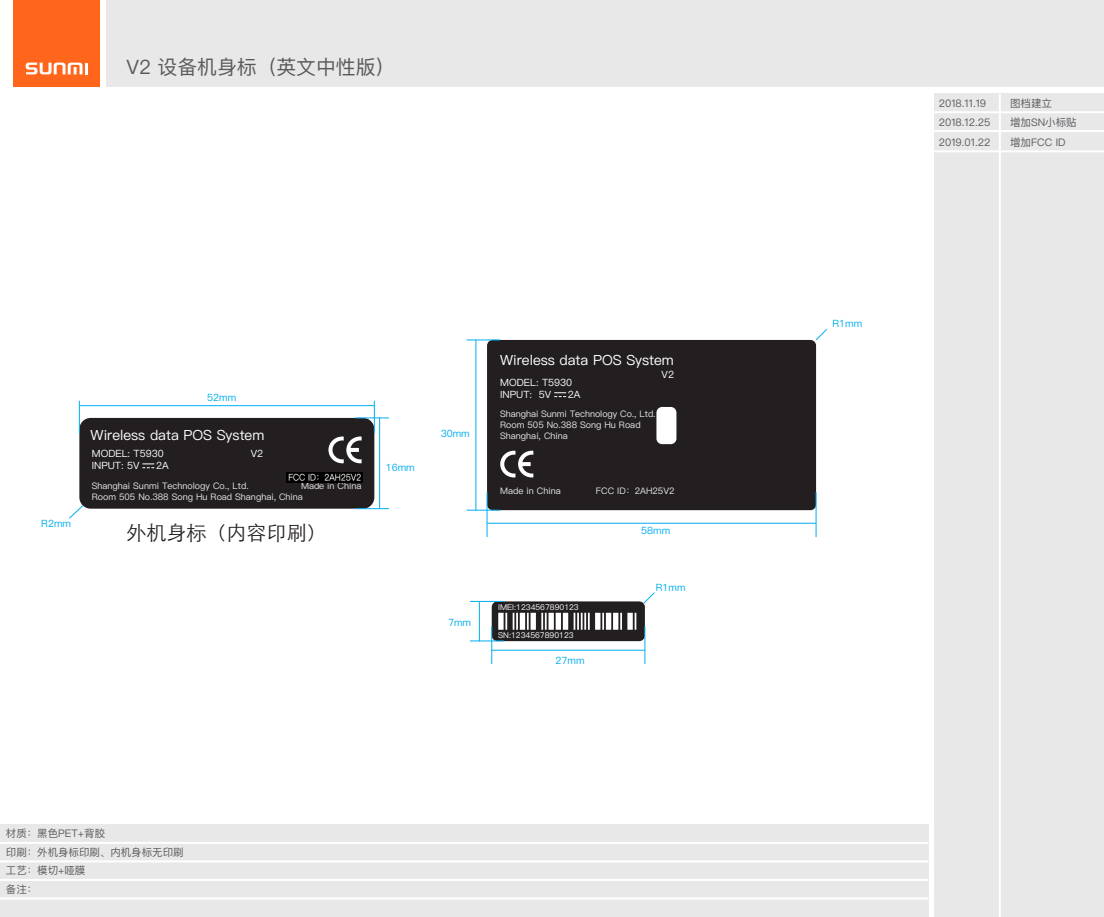
<style>
.page{position:relative;width:1104px;height:917px;background:#fff}
.page>*{position:absolute;margin:0;border:0;box-sizing:border-box;transform-origin:0 0}
.t1{font:300 20px "ST Heiti SC";color:#231f20}
.t2{font:19.8px "Ping Fang SC";color:#595a5c}
.t3{font:14px "Ping Fang SC Medium";color:#fff}
.t4{font:10.4px/19px "Ping Fang SC";color:#595a5c}
.t5{font:10px/12px "Ping Fang SC Medium";color:#fff}
.t6{font:10px "Ping Fang SC Medium";color:#00aeef}
.t7{font:9px/10.8px "Ping Fang SC Medium";color:#e8e8e9}
.t8{font:8px "Ping Fang SC Medium";color:#fff}
</style>
<div class="page">
<div style="left:487px;top:340px;width:329px;height:170px;background:#231f20"></div>
<div style="left:79px;top:418px;width:295px;height:90px;background:#231f20;border-radius:11px"></div>
<svg style="left:142px;top:463px;width:12px;height:5px"></svg>
<svg style="left:328px;top:436px;width:33px;height:27px"></svg>
<svg style="left:500px;top:450px;width:33px;height:27px"></svg>
<svg style="left:554px;top:392px;width:12px;height:5px"></svg>
<div style="left:13px;top:0;width:87px;height:87px;background:#ff661c"></div>
<svg style="left:26px;top:63px;width:62px;height:11px"></svg>
<div style="left:106px;top:0;width:997px;height:87px;background:#e8e8e9"></div>
<div style="left:0;top:824px;width:928px;height:92px;background:#e8e8e9"></div>
<hr style="left:0;top:841px;width:928px;height:2px;background:#fff">
<hr style="left:0;top:860px;width:928px;height:2px;background:#fff">
<hr style="left:0;top:878px;width:928px;height:2px;background:#fff">
<hr style="left:0;top:897px;width:928px;height:2px;background:#fff">
<div style="left:934px;top:94px;width:169px;height:822px;background:#e8e8e9"></div>
<hr style="left:934px;top:111px;width:169px;height:2px;background:#fff">
<hr style="left:934px;top:130px;width:169px;height:2px;background:#fff">
<hr style="left:934px;top:150px;width:169px;height:2px;background:#fff">
<hr style="left:998px;top:94px;width:2px;height:822px;background:#fff">
<hr style="left:374px;top:400px;width:1px;height:33px;background:#00aeef">
<hr style="left:79px;top:400px;width:1px;height:33px;background:#00aeef">
<hr style="left:79px;top:405px;width:295px;height:1px;background:#00aeef">
<hr style="left:355px;top:508px;width:34px;height:1px;background:#00aeef">
<hr style="left:355px;top:417px;width:34px;height:1px;background:#00aeef">
<hr style="left:379px;top:417px;width:1px;height:91px;background:#00aeef">
<svg style="left:815px;top:329px;width:12px;height:12px"></svg>
<hr style="left:815px;top:492px;width:1px;height:45px;background:#00aeef">
<hr style="left:486px;top:492px;width:1px;height:45px;background:#00aeef">
<hr style="left:487px;top:522px;width:329px;height:1px;background:#00aeef">
<hr style="left:466px;top:339px;width:34px;height:1px;background:#00aeef">
<hr style="left:466px;top:509px;width:34px;height:1px;background:#00aeef">
<hr style="left:475px;top:340px;width:1px;height:170px;background:#00aeef">
<svg style="left:69px;top:504px;width:15px;height:15px"></svg>
<div style="left:491px;top:601px;width:154px;height:40px;background:#231f20;border-radius:6px"></div>
<svg style="left:642px;top:592px;width:13px;height:12px"></svg>
<div style="left:519px;top:612px;width:6px;height:17px;background:#fff"></div>
<svg style="left:505px;top:612px;width:13px;height:17px"></svg>
<div style="left:498px;top:612px;width:5px;height:17px;background:#fff"></div>
<div style="left:548px;top:612px;width:6px;height:17px;background:#fff"></div>
<svg style="left:541px;top:612px;width:5px;height:17px"></svg>
<div style="left:530px;top:612px;width:6px;height:17px;background:#fff"></div>
<svg style="left:527px;top:612px;width:1px;height:17px"></svg>
<div style="left:563px;top:612px;width:5px;height:17px;background:#fff"></div>
<div style="left:555px;top:612px;width:6px;height:17px;background:#fff"></div>
<div style="left:606px;top:612px;width:5px;height:17px;background:#fff"></div>
<svg style="left:602px;top:612px;width:2px;height:17px"></svg>
<div style="left:595px;top:612px;width:5px;height:17px;background:#fff"></div>
<svg style="left:573px;top:612px;width:16px;height:17px"></svg>
<svg style="left:634px;top:612px;width:2px;height:17px"></svg>
<div style="left:627px;top:612px;width:5px;height:17px;background:#fff"></div>
<svg style="left:620px;top:612px;width:2px;height:17px"></svg>
<div style="left:613px;top:612px;width:5px;height:17px;background:#fff"></div>
<hr style="left:644px;top:626px;width:1px;height:37px;background:#00aeef">
<hr style="left:491px;top:626px;width:1px;height:37px;background:#00aeef">
<hr style="left:491px;top:649px;width:154px;height:1px;background:#00aeef">
<hr style="left:470px;top:601px;width:33px;height:1px;background:#00aeef">
<hr style="left:470px;top:640px;width:33px;height:1px;background:#00aeef">
<hr style="left:479px;top:601px;width:1px;height:40px;background:#00aeef">
<img style="left:286px;top:472px;width:76px;height:10px">
<h2 class="t2" style="left:126px;top:55px;width:270px">V2 设备机身标（英文中性版）</h2>
<p class="t6" style="left:41px;top:517px;width:31px">R2mm</p>
<p class="t6" style="left:207px;top:391px;width:31px">52mm</p>
<h3 class="t3" style="left:91px;top:426px;width:175px">Wireless data POS System</h3>
<p class="t5" style="left:92px;top:447px;width:73px">MODEL: T5930</p>
<p class="t5" style="left:251px;top:447px;width:14px">V2</p>
<p class="t5" style="left:92px;top:459px;width:49px">INPUT: 5V</p>
<p class="t5" style="left:156px;top:459px;width:14px">2A</p>
<p class="t7" style="left:92px;top:481px;width:213px">Shanghai Sunmi Technology Co., Ltd.<br>Room 505 No.388 Song Hu Road Shanghai, China</p>
<p class="t7" style="left:301px;top:481px;width:62px">Made in China</p>
<p class="t6" style="left:385px;top:461px;width:31px">16mm</p>
<p class="t6" style="left:440px;top:427px;width:31px">30mm</p>
<h3 class="t3" style="left:500px;top:351px;width:175px">Wireless data POS System</h3>
<p class="t5" style="left:661px;top:368px;width:14px">V2</p>
<p class="t7" style="left:500px;top:408px;width:157px">Shanghai Sunmi Technology Co., Ltd.<br>Room 505 No.388 Song Hu Road<br>Shanghai, China</p>
<p class="t5" style="left:500px;top:376px;width:73px">MODEL: T5930<br>INPUT: 5V</p>
<p class="t5" style="left:568px;top:388px;width:14px">2A</p>
<p class="t7" style="left:500px;top:485px;width:62px">Made in China</p>
<p class="t7" style="left:596px;top:485px;width:80px">FCC ID：2AH25V2</p>
<h1 class="t1" style="left:126px;top:515px;width:201px">外机身标（内容印刷）</h1>
<p class="t6" style="left:641px;top:524px;width:31px">58mm</p>
<p class="t6" style="left:448px;top:616px;width:25px">7mm</p>
<p class="t8" style="left:498px;top:602px;width:82px">IMEI:1234567890123</p>
<p class="t8" style="left:498px;top:630px;width:77px">SN:1234567890123</p>
<p class="t6" style="left:555px;top:654px;width:31px">27mm</p>
<p class="t6" style="left:655px;top:581px;width:31px">R1mm</p>
<p class="t4" style="left:6px;top:822px;width:179px">材质：黑色PET+背胶<br>印刷：外机身标印刷、内机身标无印刷工艺：模切+哑膜<br>备注：</p>
<p class="t6" style="left:832px;top:317px;width:31px">R1mm</p>
<p class="t4" style="left:938px;top:93px;width:49px">2018.11.19</p>
<p class="t4" style="left:1010px;top:93px;width:43px">图档建立</p>
<p class="t4" style="left:938px;top:112px;width:53px">2018.12.25</p>
<p class="t4" style="left:1010px;top:112px;width:68px">增加SN小标贴</p>
<p class="t4" style="left:938px;top:133px;width:53px">2019.01.22</p>
<p class="t4" style="left:1010px;top:133px;width:57px">增加FCC ID</p>
</div>
